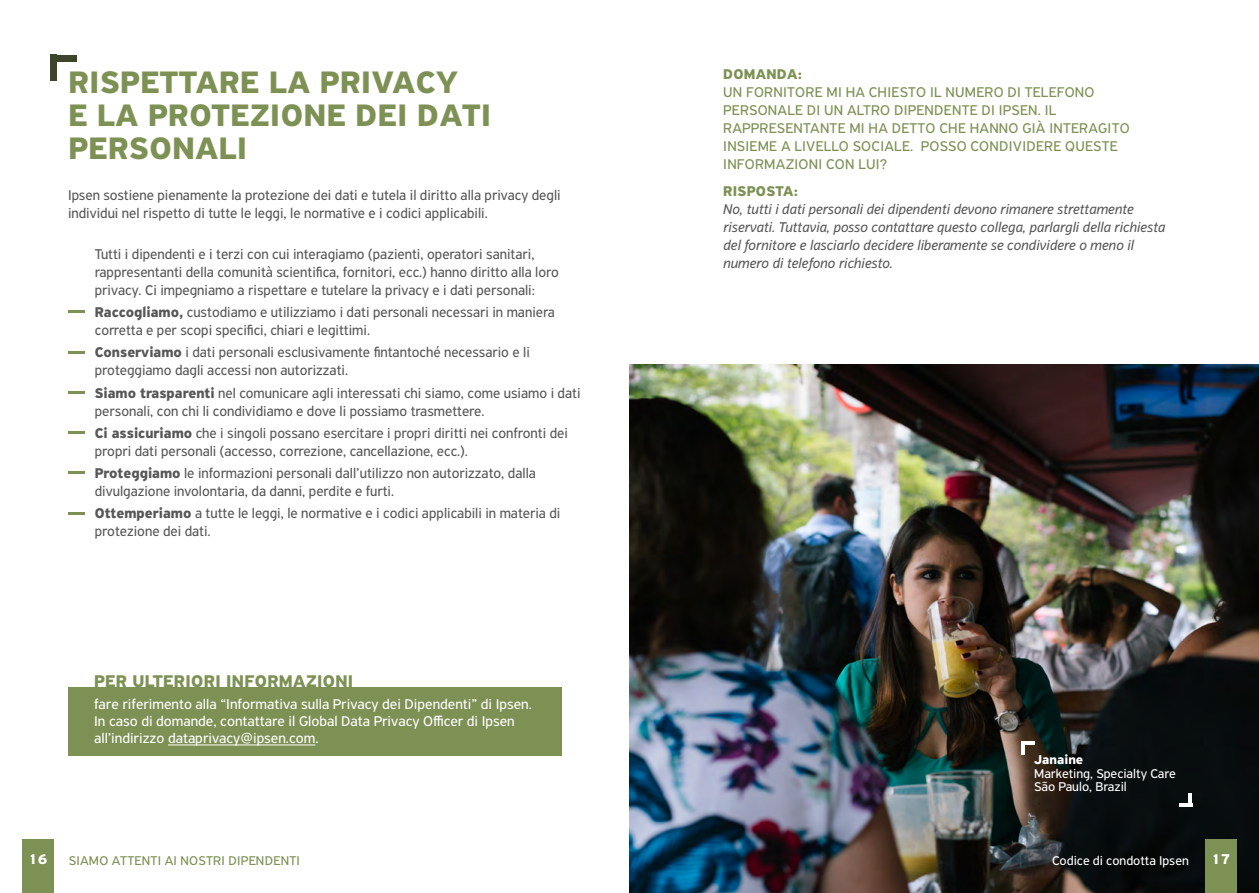
<style>
.page{position:relative;width:1259px;height:893px;background:#fff}
.page>*{position:absolute;margin:0;border:0;box-sizing:border-box;transform-origin:0 0}
.t1{font:700 33px/33px "PF Highway Sans Pro";letter-spacing:.02em;color:#7d9154}
.t2{font:700 18px "PF Highway Sans Pro";letter-spacing:.02em;color:#7d9154}
.t3{font:15px/18px "PF Highway Sans Pro";color:#575756}
.t4{font:italic 15px/18px "PF Highway Sans Pro";color:#575756}
.t5{font:15px/18px "PF Highway Sans Pro";letter-spacing:.02em;color:#7d9154}
.t6{font:15px/17.2px "PF Highway Sans Pro";color:#fff}
.t7{font:700 15px "PF Highway Sans Pro";letter-spacing:.02em;color:#7d9154}
.t8{font:700 15px "PF Highway Sans Pro";color:#fff}
.t9{font:13.5px/13.5px "PF Highway Sans Pro";color:#fff}
.t10{font:13.5px "PF Highway Sans Pro";letter-spacing:.02em;color:#7d9154}
.t11{font:700 13.5px "PF Highway Sans Pro";color:#fff}
.s1{font-weight:700;font-size:21px;color:#7d9154}
.s2{font-weight:700}
</style>
<div class="page">
<img style="left:629px;top:364px;width:630px;height:529px">
<div style="left:50px;top:55px;width:7px;height:26px;background:#3c452a"></div>
<div style="left:50px;top:55px;width:27px;height:6px;background:#3c452a"></div>
<div style="left:22px;top:839px;width:32px;height:54px;background:#7d9154"></div>
<div style="left:1205px;top:839px;width:31px;height:54px;background:#7d9154"></div>
<hr style="left:1021px;top:741px;width:13px;height:4px;background:#fff">
<hr style="left:1021px;top:741px;width:4px;height:13px;background:#fff">
<hr style="left:1179px;top:803px;width:13px;height:4px;background:#fff">
<hr style="left:1188px;top:794px;width:4px;height:13px;background:#fff">
<div style="left:69px;top:687px;width:493px;height:68px;background:#7d9154"></div>
<hr style="left:168px;top:745px;width:147px;height:1px;background:#fff">
<h1 class="t1" style="left:68px;top:66px;width:424px">RISPETTARE LA PRIVACY<br>E LA PROTEZIONE DEI DATI<br>PERSONALI</h1>
<p class="t3" style="left:68px;top:186px;width:494px">Ipsen sostiene pienamente la protezione dei dati e tutela il diritto alla privacy degli individui nel rispetto di tutte le leggi, le normative e i codici applicabili.</p>
<p class="t3" style="left:95px;top:245px;width:465px">Tutti i dipendenti e i terzi con cui interagiamo (pazienti, operatori sanitari, rappresentanti della comunità scientifica, fornitori, ecc.) hanno diritto alla loro privacy. Ci impegniamo a rispettare e tutelare la privacy e i dati personali:</p>
<p class="t3" style="left:95px;top:303px;width:461px;text-indent:-30px"><span class="s1">-</span> <span class="s2">Raccogliamo,</span> custodiamo e utilizziamo i dati personali necessari in maniera corretta e per scopi specifici, chiari e legittimi.</p>
<p class="t3" style="left:95px;top:343px;width:436px;text-indent:-30px"><span class="s1">-</span> <span class="s2">Conserviamo</span> i dati personali esclusivamente fintantoché necessario e li proteggiamo dagli accessi non autorizzati.</p>
<p class="t3" style="left:95px;top:384px;width:487px;text-indent:-30px"><span class="s1">-</span> <span class="s2">Siamo trasparenti</span> nel comunicare agli interessati chi siamo, come usiamo i dati personali, con chi li condividiamo e dove li possiamo trasmettere.</p>
<p class="t3" style="left:95px;top:424px;width:474px;text-indent:-30px"><span class="s1">-</span> <span class="s2">Ci assicuriamo</span> che i singoli possano esercitare i propri diritti nei confronti dei propri dati personali (accesso, correzione, cancellazione, ecc.).</p>
<p class="t3" style="left:95px;top:464px;width:442px;text-indent:-30px"><span class="s1">-</span> <span class="s2">Proteggiamo</span> le informazioni personali dall’utilizzo non autorizzato, dalla divulgazione involontaria, da danni, perdite e furti.</p>
<p class="t3" style="left:95px;top:504px;width:467px;text-indent:-30px"><span class="s1">-</span> <span class="s2">Ottemperiamo</span> a tutte le leggi, le normative e i codici applicabili in materia di protezione dei dati.</p>
<p class="t2" style="left:94px;top:671px;width:260px">PER ULTERIORI INFORMAZIONI</p>
<p class="t6" style="left:94px;top:695px;width:439px">fare riferimento alla “Informativa sulla Privacy dei Dipendenti” di Ipsen.<br>In caso di domande, contattare il Global Data Privacy Officer di Ipsen all’indirizzo dataprivacy@ipsen.com.</p>
<p class="t7" style="left:723px;top:66px;width:80px">DOMANDA:</p>
<p class="t5" style="left:723px;top:83px;width:408px">UN FORNITORE MI HA CHIESTO IL NUMERO DI TELEFONO PERSONALE DI UN ALTRO DIPENDENTE DI IPSEN. IL RAPPRESENTANTE MI HA DETTO CHE HANNO GIÀ INTERAGITO INSIEME A LIVELLO SOCIALE. POSSO CONDIVIDERE QUESTE INFORMAZIONI CON LUI?</p>
<p class="t7" style="left:723px;top:182px;width:76px">RISPOSTA:</p>
<p class="t4" style="left:723px;top:200px;width:443px">No, tutti i dati personali dei dipendenti devono rimanere strettamente riservati. Tuttavia, posso contattare questo collega, parlargli della richiesta del fornitore e lasciarlo decidere liberamente se condividere o meno il numero di telefono richiesto.</p>
<p class="t11" style="left:1034px;top:752px;width:51px">Janaine</p>
<p class="t9" style="left:1034px;top:766px;width:143px">Marketing, Specialty Care<br>São Paulo, Brazil</p>
<p class="t8" style="left:28px;top:850px;width:21px">16</p>
<p class="t10" style="left:69px;top:852px;width:233px">SIAMO ATTENTI AI NOSTRI DIPENDENTI</p>
<p class="t9" style="left:1052px;top:854px;width:138px">Codice di condotta Ipsen</p>
<p class="t8" style="left:1211px;top:850px;width:21px">17</p>
</div>
